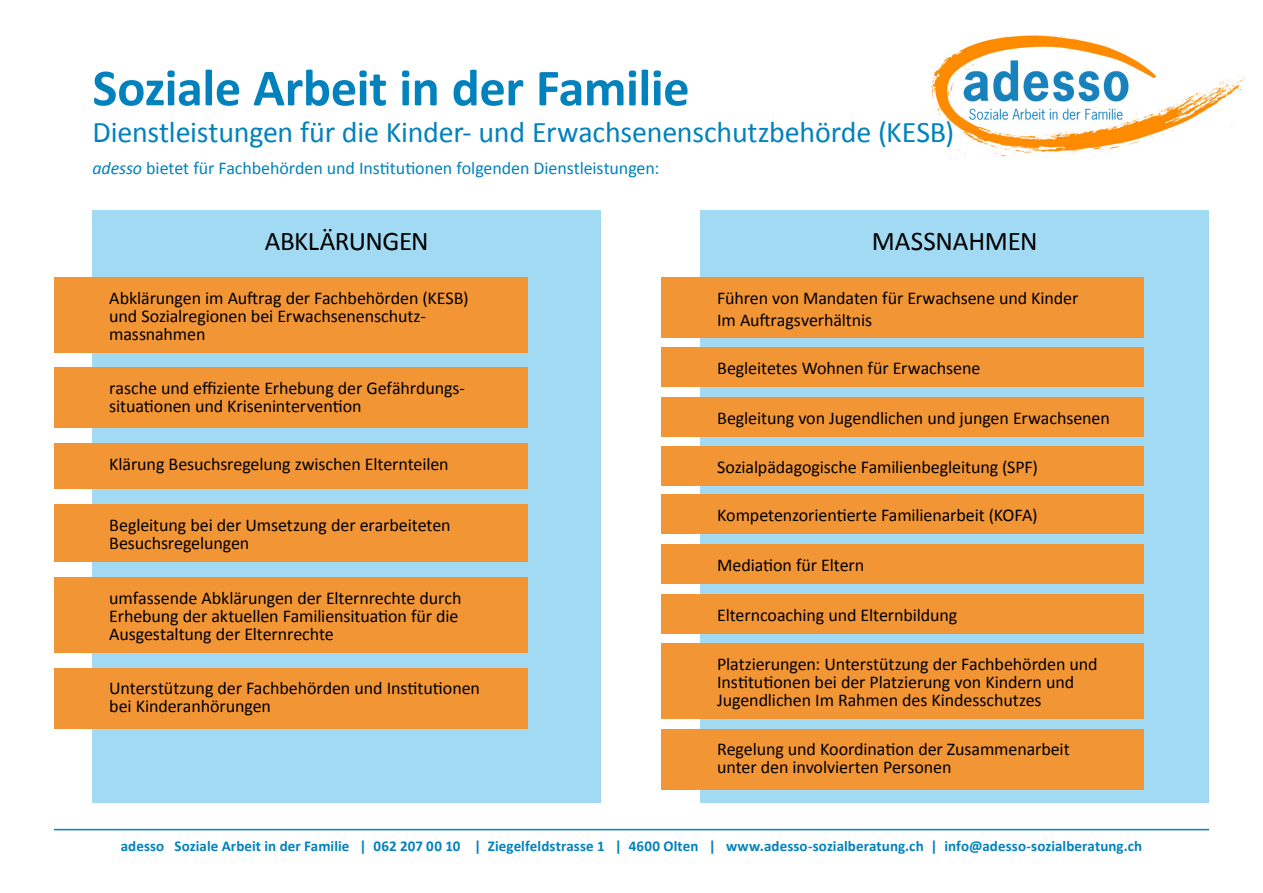
<style>
.page{position:relative;width:1263px;height:893px;background:#fff}
.page>*{position:absolute;margin:0;border:0;box-sizing:border-box;transform-origin:0 0}
.t1{font:700 52.5px "Calibri";letter-spacing:-.01em;color:#0282bc}
.t2{font:30px "Calibri";letter-spacing:-.01em;color:#0282bc}
.t3{font:27px "Calibri";letter-spacing:-.015em;color:#000}
.t4{font:18px/18px "Calibri";letter-spacing:-.005em;color:#000}
.t5{font:18px "Calibri";letter-spacing:-.005em;color:#0282bc}
.t6{font:700 15px "Calibri";letter-spacing:.005em;color:#0282bc}
.s1{font-style:italic}
</style>
<div class="page">
<img style="left:931px;top:35px;width:314px;height:123px">
<div style="left:92px;top:210px;width:509px;height:592px;background:#a2daf4"></div>
<div style="left:54px;top:367px;width:474px;height:61px;background:#f29535"></div>
<div style="left:54px;top:443px;width:474px;height:46px;background:#f29535"></div>
<div style="left:54px;top:505px;width:474px;height:57px;background:#f29535"></div>
<div style="left:54px;top:577px;width:474px;height:75px;background:#f29535"></div>
<div style="left:54px;top:668px;width:474px;height:61px;background:#f29535"></div>
<div style="left:700px;top:210px;width:509px;height:592px;background:#a2daf4"></div>
<div style="left:662px;top:398px;width:482px;height:39px;background:#f29535"></div>
<div style="left:662px;top:494px;width:482px;height:39px;background:#f29535"></div>
<div style="left:662px;top:447px;width:482px;height:39px;background:#f29535"></div>
<hr style="left:54px;top:829px;width:1155px;height:1px;background:#0282bc">
<div style="left:662px;top:544px;width:482px;height:39px;background:#f29535"></div>
<div style="left:662px;top:594px;width:482px;height:39px;background:#f29535"></div>
<div style="left:662px;top:644px;width:482px;height:75px;background:#f29535"></div>
<div style="left:662px;top:729px;width:482px;height:61px;background:#f29535"></div>
<div style="left:54px;top:278px;width:474px;height:75px;background:#f29535"></div>
<div style="left:662px;top:278px;width:482px;height:60px;background:#f29535"></div>
<div style="left:662px;top:348px;width:482px;height:39px;background:#f29535"></div>
<h1 class="t1" style="left:92px;top:54px;width:599px">Soziale Arbeit in der Familie</h1>
<h2 class="t2" style="left:92px;top:113px;width:863px">Dienstleistungen für die Kinder- und Erwachsenenschutzbehörde (KESB)</h2>
<p class="t5" style="left:92px;top:157px;width:568px"><span class="s1">adesso</span> bietet für Fachbehörden und Institutionen folgenden Dienstleistungen:</p>
<h3 class="t3" style="left:265px;top:224px;width:165px">ABKLÄRUNGEN</h3>
<h3 class="t3" style="left:872px;top:224px;width:168px">MASSNAHMEN</h3>
<p class="t4" style="left:109px;top:289px;width:361px">Abklärungen im Auftrag der Fachbehörden (KESB) und Sozialregionen bei Erwachsenenschutz&shy;massnahmen</p>
<p class="t4" style="left:717px;top:287px;width:363px;line-height:21.6px">Führen von Mandaten für Erwachsene und Kinder<br>Im Auftragsverhältnis</p>
<p class="t4" style="left:717px;top:359px;width:265px">Begleitetes Wohnen für Erwachsene</p>
<p class="t4" style="left:109px;top:379px;width:357px">rasche und effiziente Erhebung der Gefährdungs&shy;situationen und Krisenintervention</p>
<p class="t4" style="left:109px;top:455px;width:341px">Klärung Besuchsregelung zwischen Elternteilen</p>
<p class="t4" style="left:109px;top:516px;width:343px">Begleitung bei der Umsetzung der erarbeiteten<br>Besuchsregelungen</p>
<p class="t4" style="left:109px;top:589px;width:354px">umfassende Abklärungen der Elternrechte durch<br>Erhebung der aktuellen Familiensituation für die<br>Ausgestaltung der Elternrechte</p>
<p class="t4" style="left:109px;top:679px;width:372px">Unterstützung der Fachbehörden und Institutionen bei Kinderanhörungen</p>
<p class="t4" style="left:717px;top:409px;width:394px">Begleitung von Jugendlichen und jungen Erwachsenen</p>
<p class="t4" style="left:717px;top:458px;width:322px">Sozialpädagogische Familienbegleitung (SPF)</p>
<p class="t4" style="left:717px;top:506px;width:322px">Kompetenzorientierte Familienarbeit (KOFA)</p>
<p class="t4" style="left:717px;top:556px;width:149px">Mediation für Eltern</p>
<p class="t4" style="left:717px;top:606px;width:242px">Elterncoaching und Elternbildung</p>
<p class="t4" style="left:717px;top:655px;width:382px">Platzierungen: Unterstützung der Fachbehörden und<br>Institutionen bei der Platzierung von Kindern und<br>Jugendlichen Im Rahmen des Kindesschutzes</p>
<p class="t4" style="left:717px;top:740px;width:354px">Regelung und Koordination der Zusammenarbeit unter den involvierten Personen</p>
<p class="t6" style="left:121px;top:837px;width:1023px">adesso Soziale Arbeit in der Familie | 062 207 00 10 | Ziegelfeldstrasse 1 | 4600 Olten | www.adesso-sozialberatung.ch | info@adesso-sozialberatung.ch</p>
</div>
